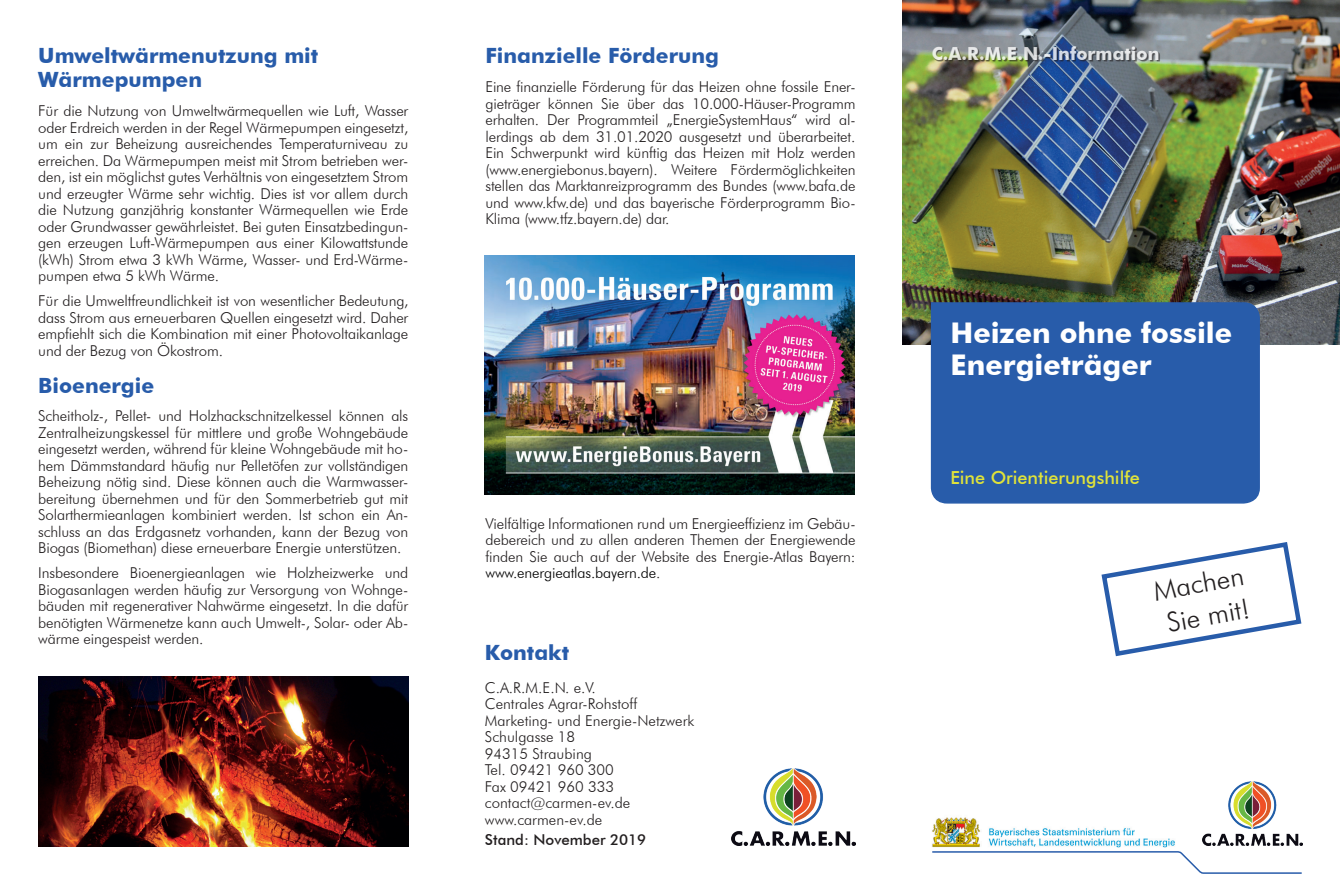
<style>
.page{position:relative;width:1340px;height:893px;background:#fff}
.page>*{position:absolute;margin:0;border:0;box-sizing:border-box;transform-origin:0 0}
.t1{font:700 28.5px/31.5px "Futura BT";color:#fff}
.t2{font:300 27px/33px "Futura BT";color:#231f20}
.t3{font:700 21px/24px "Futura BT";color:#285caa}
.t4{font:700 18px "Futura BT";color:#fff}
.t5{font:500 18px "Futura BT";color:#e0e339}
.t6{font:300 15px/16.5px "Futura BT";letter-spacing:-.01em;color:#231f20;text-align:justify}
.t7{font:500 15px "Futura BT";color:#231f20}
.s1{color:#000}
</style>
<div class="page">
<img style="left:902px;top:0;width:437px;height:344px">
<div style="left:933px;top:47px;width:227px;height:15px;background:#231f20;opacity:.75"></div>
<div style="left:930px;top:301px;width:330px;height:203px;background:#285caa"></div>
<svg style="left:932px;top:851px;width:370px;height:23px"></svg>
<img style="left:1202px;top:781px;width:99px;height:65px">
<img style="left:731px;top:769px;width:124px;height:77px">
<img style="left:932px;top:817px;width:243px;height:31px">
<img style="left:484px;top:255px;width:370px;height:240px">
<svg style="left:1101px;top:542px;width:201px;height:115px"></svg>
<img style="left:38px;top:677px;width:370px;height:169px">
<p class="t4" style="left:931px;top:43px;width:229px">C.A.R.M.E.N.-Information</p>
<h3 class="t3" style="left:38px;top:43px;width:281px">Umweltwärmenutzung mit<br>Wärmepumpen</h3>
<p class="t6" style="left:38px;top:103px;width:371px">Für die Nutzung von Umweltwärmequellen wie Luft, Wasser oder Erdreich werden in der Regel Wärmepumpen eingesetzt, um ein zur Beheizung ausreichendes Temperaturniveau zu erreichen. Da Wärmepumpen meist mit Strom betrieben wer&shy;den, ist ein möglichst gutes Verhältnis von eingesetztem Strom und erzeugter Wärme sehr wichtig. Dies ist vor allem durch die Nutzung ganzjährig konstanter Wärmequellen wie Erde oder Grundwasser gewährleistet. Bei guten Einsatzbedingun&shy;gen erzeugen Luft-Wärmepumpen aus einer Kilowattstunde (kWh) Strom etwa 3 kWh Wärme, Wasser- und Erd-Wärme&shy;pumpen etwa 5 kWh Wärme.</p>
<p class="t6" style="left:38px;top:293px;width:371px">Für die Umweltfreundlichkeit ist von wesentlicher Bedeutung, dass Strom aus erneuerbaren Quellen eingesetzt wird. Daher empfiehlt sich die Kombination mit einer Photovoltaikanlage und der Bezug von Ökostrom.</p>
<h3 class="t3" style="left:38px;top:373px;width:117px">Bioenergie</h3>
<p class="t6" style="left:38px;top:408px;width:371px">Scheitholz-, Pellet- und Holzhackschnitzelkessel können als Zentralheizungskessel für mittlere und große Wohngebäude eingesetzt werden, während für kleine Wohngebäude mit ho&shy;hem Dämmstandard häufig nur Pelletöfen zur vollständigen Beheizung nötig sind. Diese können auch die Warmwasser&shy;bereitung übernehmen und für den Sommerbetrieb gut mit Solarthermieanlagen kombiniert werden. Ist schon ein An&shy;schluss an das Erdgasnetz vorhanden, kann der Bezug von Biogas (Biomethan) diese erneuerbare Energie unterstützen.</p>
<p class="t6" style="left:38px;top:565px;width:371px">Insbesondere Bioenergieanlagen wie Holzheizwerke und Biogasanlagen werden häufig zur Versorgung von Wohnge&shy;bäuden mit regenerativer Nahwärme eingesetzt. In die dafür benötigten Wärmenetze kann auch Umwelt-, Solar- oder Ab&shy;wärme eingespeist werden.</p>
<h2 class="t2" style="left:1150px;top:575px;width:93px;rotate:-10deg">Machen<br>Sie mit!</h2>
<h3 class="t3" style="left:485px;top:43px;width:235px">Finanzielle Förderung</h3>
<p class="t6" style="left:485px;top:79px;width:371px">Eine finanzielle Förderung für das Heizen ohne fossile Ener&shy;gieträger können Sie über das 10.000-Häuser-Programm erhalten. Der Programmteil „EnergieSystemHaus“ wird al&shy;lerdings ab dem 31.01.2020 ausgesetzt und überarbeitet.<br>Ein Schwerpunkt wird künftig das Heizen mit Holz werden (www.energiebonus.bayern). Weitere Fördermöglichkeiten stellen das Marktanreizprogramm des Bundes (www.bafa.de und www.kfw.de) und das bayerische Förderprogramm Bio-Klima (www.tfz.bayern.de) dar.</p>
<h1 class="t1" style="left:950px;top:317px;width:283px">Heizen ohne fossile<br>Energieträger</h1>
<p class="t5" style="left:950px;top:466px;width:191px">Eine Orientierungshilfe</p>
<p class="t6" style="left:485px;top:515px;width:371px">Vielfältige Informationen rund um Energieeffizienz im Gebäu&shy;debereich und zu allen anderen Themen der Energiewende finden Sie auch auf der Website des Energie-Atlas Bayern: <span class="s1">www.energieatlas.bayern.de</span>.</p>
<h3 class="t3" style="left:485px;top:641px;width:86px">Kontakt</h3>
<p class="t6" style="left:485px;top:679px;width:211px;text-align:left">C.A.R.M.E.N. e.V.<br>Centrales Agrar-Rohstoff<br>Marketing- und Energie-Netzwerk<br>Schulgasse 18<br>94315 Straubing<br>Tel. 09421 960 300<br>Fax 09421 960 333 contact@carmen-ev.de www.carmen-ev.de</p>
<p class="t7" style="left:485px;top:831px;width:163px">Stand: November 2019</p>
</div>
